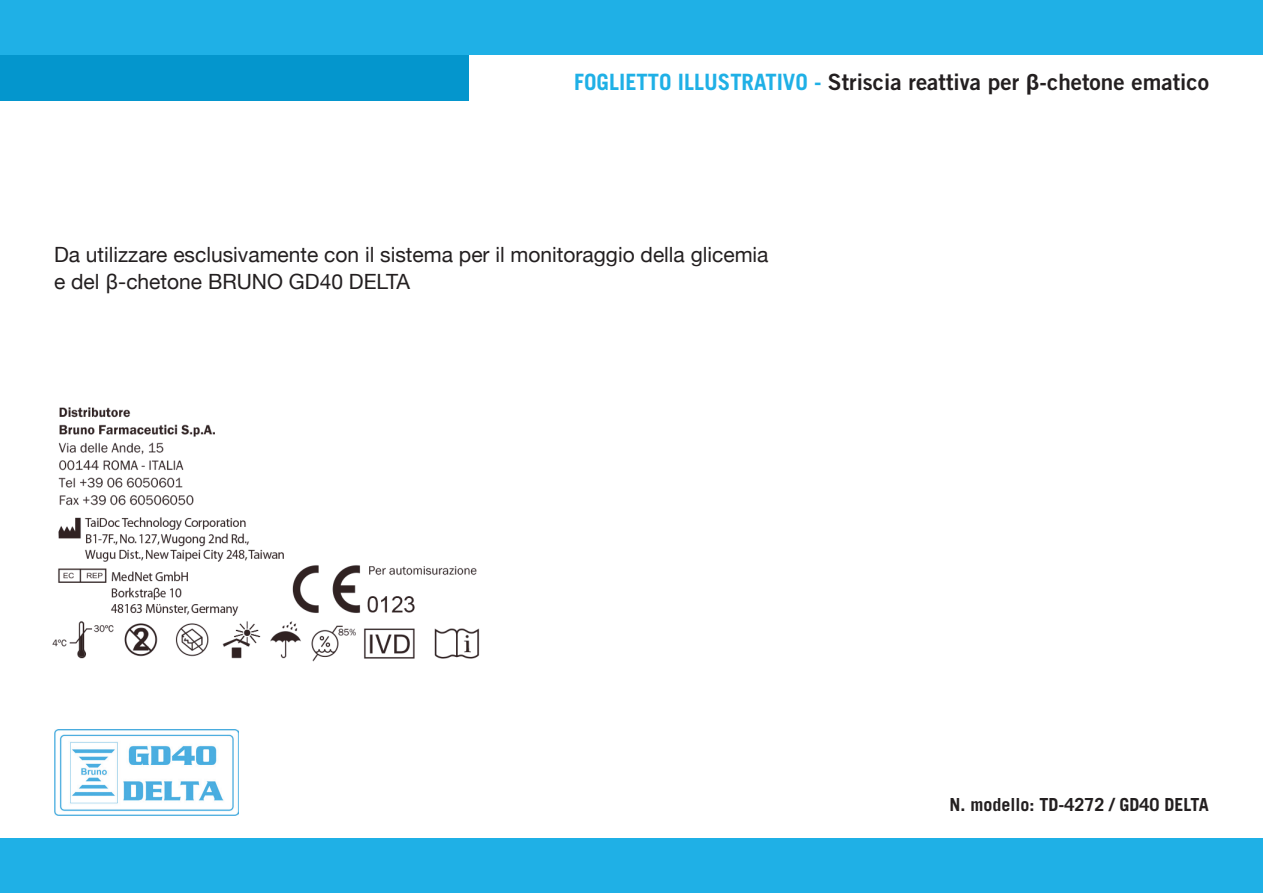
<style>
.page{position:relative;width:1263px;height:893px;background:#fff}
.page>*{position:absolute;margin:0;border:0;box-sizing:border-box;transform-origin:0 0}
.t1{font:22.5px "Trade Gothic LT Std Bd 2";color:#231f20}
.t2{font:21px/27px "Helvetica Neue";color:#231f20}
.t3{font:700 18px "Trade Gothic LT Std";color:#231f20}
.s1{font-family:"Trade Gothic LT Std";font-weight:700;color:#1fb0e6}
.s2{font-family:"Helvetica";font-weight:700}
.s3{font-family:"Helvetica"}
</style>
<div class="page">
<div style="left:0;top:52px;width:468px;height:49px;background:#0496cd"></div>
<div style="left:0;top:0;width:1263px;height:54px;background:#1fb0e6"></div>
<div style="left:0;top:839px;width:1263px;height:54px;background:#1fb0e6"></div>
<img style="left:54px;top:730px;width:184px;height:85px">
<img style="left:52px;top:407px;width:428px;height:255px">
<p class="t1" style="left:574px;top:68px;width:636px"><span class="s1">FOGLIETTO ILLUSTRATIVO -</span> Striscia reattiva per <span class="s2">β</span>-chetone ematico</p>
<p class="t2" style="left:54px;top:240px;width:716px">Da utilizzare esclusivamente con il sistema per il monitoraggio della glicemia e del <span class="s3">β</span>-chetone BRUNO GD40 DELTA</p>
<p class="t3" style="left:949px;top:793px;width:261px">N. modello: TD-4272 / GD40 DELTA</p>
</div>
